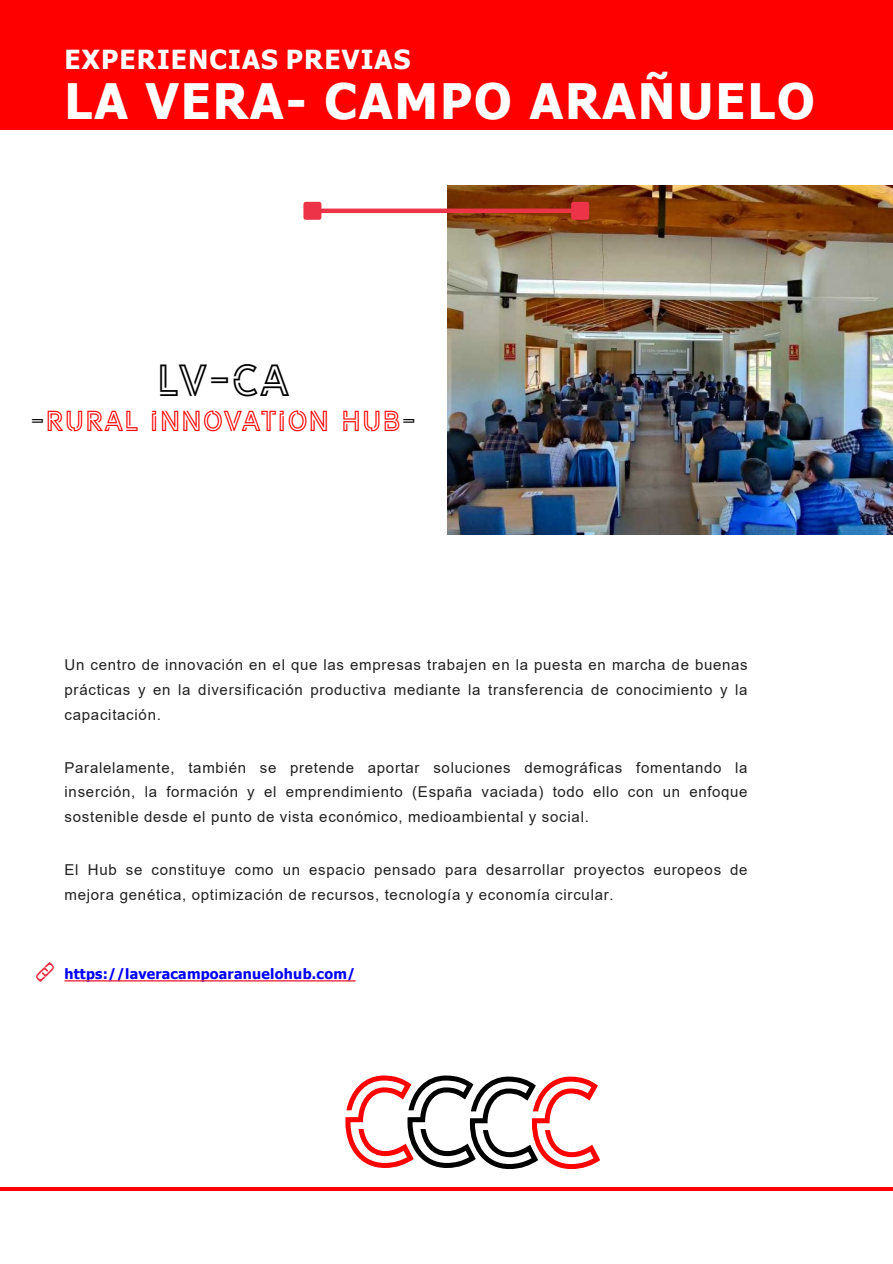
<style>
.page{position:relative;width:893px;height:1264px;background:#fff}
.page>*{position:absolute;margin:0;border:0;box-sizing:border-box;transform-origin:0 0}
.t1{font:120px "LIBRARY3 AM";color:#f00}
.t2{font:120px "LIBRARY3 AM";color:#000}
.t3{font:700 48.75px "Tahoma";letter-spacing:.04em;color:#fff}
.t4{font:42px "LIBRARY3 AM";color:#000}
.t5{font:27px "LIBRARY3 AM";color:#f00}
.t6{font:700 26.25px "Tahoma";letter-spacing:.045em;color:#fff}
.t7{font:15px/24.9px "Arial";letter-spacing:.05em;color:#212121;text-align:justify}
.t8{font:700 14.25px "Tahoma";letter-spacing:.015em;color:#00f}
.s1{color:#000}
.s2{color:#f00}
</style>
<div class="page">
<img style="left:447px;top:185px;width:446px;height:349px">
<hr style="left:320px;top:209px;width:252px;height:4px;background:#ed3348">
<div style="left:306px;top:204px;width:13px;height:14px;background:#ed3348"></div>
<div style="left:303px;top:202px;width:18px;height:18px;border:4px solid #ed3348"></div>
<div style="left:573px;top:204px;width:14px;height:14px;background:#ed3348"></div>
<div style="left:571px;top:202px;width:18px;height:18px;border:4px solid #ed3348"></div>
<hr style="left:0;top:1187px;width:892px;height:3px;background:#f00">
<img style="left:37px;top:963px;width:17px;height:19px">
<div style="left:0;top:0;width:893px;height:130px;background:#f00"></div>
<svg style="left:64px;top:980px;width:291px;height:1px"></svg>
<p class="t6" style="left:64px;top:41px;width:347px">EXPERIENCIAS PREVIAS</p>
<p class="t3" style="left:64px;top:67px;width:752px">LA VERA- CAMPO ARAÑUELO</p>
<p class="t4" style="left:156px;top:354px;width:136px">LV-CA</p>
<p class="t5" style="left:30px;top:404px;width:387px"><span class="s1">-</span>RURAL INNOVATION HUB<span class="s1">-</span></p>
<p class="t7" style="left:64px;top:652px;width:684px">Un centro de innovación en el que las empresas trabajen en la puesta en marcha de buenas prácticas y en la diversificación productiva mediante la transferencia de conocimiento y la capacitación.</p>
<p class="t7" style="left:64px;top:755px;width:684px">Paralelamente, también se pretende aportar soluciones demográficas fomentando la inserción, la formación y el emprendimiento (España vaciada) todo ello con un enfoque sostenible desde el punto de vista económico, medioambiental y social.</p>
<p class="t7" style="left:64px;top:857px;width:684px">El Hub se constituye como un espacio pensado para desarrollar proyectos europeos de mejora genética, optimización de recursos, tecnología y economía circular.</p>
<p class="t8" style="left:64px;top:964px;width:292px">https://laveracampoaranuelohub.com/</p>
<p class="t1" style="left:338px;top:1047px;width:206px">C <span class="s1">C</span></p>
<p class="t2" style="left:400px;top:1047px;width:206px">C <span class="s2">C</span></p>
</div>
